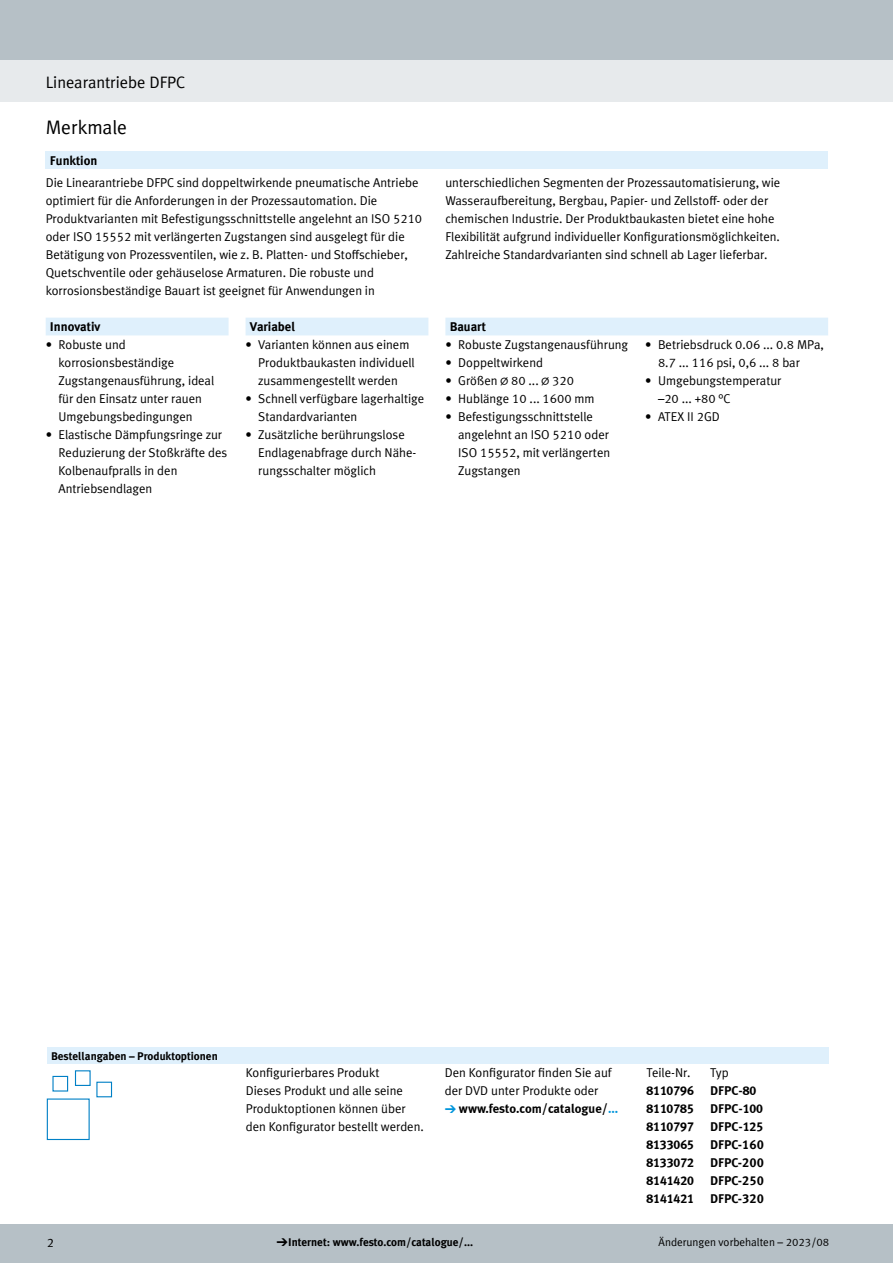
<style>
.page{position:relative;width:893px;height:1263px;background:#fff}
.page>*{position:absolute;margin:0;border:0;box-sizing:border-box;transform-origin:0 0}
.t1{font:19.5px "Festo";color:#000}
.t2{font:16.5px "Festo";color:#000}
.t3{font:12.75px/18px "Festo";color:#000}
.t4{font:700 12.75px/18px "Meta Plus LF";color:#000;text-align:justify}
.t5{font:700 12.75px/18px "Festo";color:#000;text-align:justify}
.t6{font:700 11.25px "Festo";color:#000}
.t7{font:11.25px "Festo";color:#000}
.s1{font-family:"Meto Pict 182"}
.s2{font-family:"Meto Pict 182";font-weight:400;font-size:11.25px;color:#0095db}
.s3{color:#0095db}
.s4{font-family:"Meto Pict 182";font-weight:400}
</style>
<div class="page">
<div style="left:0;top:1225px;width:893px;height:38px;background:#b6c0c6"></div>
<div style="left:0;top:60px;width:893px;height:42px;background:#e7eaec"></div>
<div style="left:0;top:0;width:893px;height:60px;background:#b6c0c6"></div>
<div style="left:46px;top:151px;width:782px;height:18px;background:#dff0fc"></div>
<div style="left:46px;top:318px;width:782px;height:17px;background:#dff0fc"></div>
<div style="left:47px;top:1047px;width:781px;height:17px;background:#dff0fc"></div>
<div style="left:47px;top:1098px;width:43px;height:42px;border:1px solid #0080c6"></div>
<div style="left:52px;top:1076px;width:16px;height:15px;background:#fff;border:1px solid #0080c6"></div>
<div style="left:75px;top:1070px;width:16px;height:16px;border:1px solid #0080c6"></div>
<div style="left:96px;top:1082px;width:16px;height:15px;border:1px solid #0080c6"></div>
<p class="t2" style="left:46px;top:70px;width:141px">Linearantriebe DFPC</p>
<h1 class="t1" style="left:46px;top:113px;width:83px">Merkmale</h1>
<p class="t5" style="left:50px;top:151px;width:49px">Funktion</p>
<p class="t3" style="left:46px;top:173px;width:378px">Die Linearantriebe DFPC sind doppeltwirkende pneumatische Antriebe optimiert für die Anforderungen in der Prozessautomation. Die Produktvarianten mit Befestigungsschnittstelle angelehnt an ISO 5210 oder ISO 15552 mit verlängerten Zugstangen sind ausgelegt für die Betätigung von Prozessventilen, wie z. B. Platten- und Stoffschieber, Quetschventile oder gehäuselose Armaturen. Die robuste und korrosionsbeständige Bauart ist geeignet für Anwendungen in</p>
<p class="t3" style="left:445px;top:173px;width:336px">unterschiedlichen Segmenten der Prozessautomatisierung, wie Wasseraufbereitung, Bergbau, Papier- und Zellstoff- oder der chemischen Industrie. Der Produktbaukasten bietet eine hohe Flexibilität aufgrund individueller Konfigurationsmöglichkeiten.<br>Zahlreiche Standardvarianten sind schnell ab Lager lieferbar.</p>
<p class="t5" style="left:50px;top:317px;width:52px">Innovativ</p>
<p class="t5" style="left:250px;top:317px;width:47px">Variabel</p>
<p class="t5" style="left:450px;top:317px;width:38px">Bauart</p>
<p class="t3" style="left:58px;top:335px;width:157px;text-indent:-13px">• Robuste und korrosionsbeständige<br>Zugstangenausführung, ideal für den Einsatz unter rauen<br>Umgebungsbedingungen</p>
<p class="t3" style="left:58px;top:425px;width:170px;text-indent:-13px">• Elastische Dämpfungsringe zur<br>Reduzierung der Stoßkräfte des<br>Kolbenaufpralls in den<br>Antriebsendlagen</p>
<p class="t3" style="left:658px;top:335px;width:167px;text-indent:-13px">• Betriebsdruck 0.06 ... 0.8 MPa,<br>8.7 ... 116 psi, 0,6 ... 8 bar</p>
<p class="t3" style="left:658px;top:371px;width:125px;text-indent:-13px">• Umgebungstemperatur –20 ... +80 °C</p>
<p class="t3" style="left:645px;top:407px;width:76px">• ATEX II 2GD</p>
<p class="t3" style="left:258px;top:335px;width:158px;text-indent:-13px">• Varianten können aus einem<br>Produktbaukasten individuell zusammengestellt werden</p>
<p class="t3" style="left:258px;top:389px;width:168px;text-indent:-13px">• Schnell verfügbare lagerhaltige<br>Standardvarianten</p>
<p class="t3" style="left:258px;top:425px;width:160px;text-indent:-13px">• Zusätzliche berührungslose<br>Endlagenabfrage durch Nähe&shy;rungsschalter möglich</p>
<p class="t3" style="left:445px;top:335px;width:184px">• Robuste Zugstangenausführung</p>
<p class="t3" style="left:445px;top:353px;width:99px">• Doppeltwirkend</p>
<p class="t3" style="left:445px;top:371px;width:130px">• Größen <span class="s1">@</span> 80 ... <span class="s1">@</span> 320</p>
<p class="t3" style="left:445px;top:389px;width:151px">• Hublänge 10 ... 1600 mm</p>
<p class="t3" style="left:458px;top:407px;width:154px;text-indent:-13px">• Befestigungsschnittstelle angelehnt an ISO 5210 oder<br>ISO 15552, mit verlängerten<br>Zugstangen</p>
<p class="t6" style="left:51px;top:1047px;width:168px">Bestellangaben – Produktoptionen</p>
<p class="t3" style="left:246px;top:1063px;width:180px">Konfigurierbares Produkt<br>Dieses Produkt und alle seine<br>Produktoptionen können über den Konfigurator bestellt werden.</p>
<p class="t3" style="left:445px;top:1063px;width:169px">Den Konfigurator finden Sie auf der DVD unter Produkte oder</p>
<p class="t4" style="left:445px;top:1099px;width:175px"><span class="s2">d</span> www.festo.com/catalogue/<span class="s3">...</span></p>
<p class="t3" style="left:646px;top:1063px;width:46px">Teile-Nr.</p>
<p class="t4" style="left:646px;top:1081px;width:49px">8110796<br>8110785<br>8110797<br>8133065<br>8133072<br>8141420<br>8141421</p>
<p class="t3" style="left:710px;top:1063px;width:20px">Typ</p>
<p class="t4" style="left:710px;top:1081px;width:55px;text-align:left">DFPC-80<br>DFPC-100<br>DFPC-125</p>
<p class="t5" style="left:710px;top:1135px;width:55px">DFPC-160<br>DFPC-200<br>DFPC-250<br>DFPC-320</p>
<p class="t3" style="left:47px;top:1233px;width:9px">2</p>
<p class="t6" style="left:276px;top:1234px;width:198px"><span class="s4">d</span> Internet: www.festo.com/catalogue/...</p>
<p class="t7" style="left:659px;top:1234px;width:172px">Änderungen vorbehalten – 2023/08</p>
</div>
